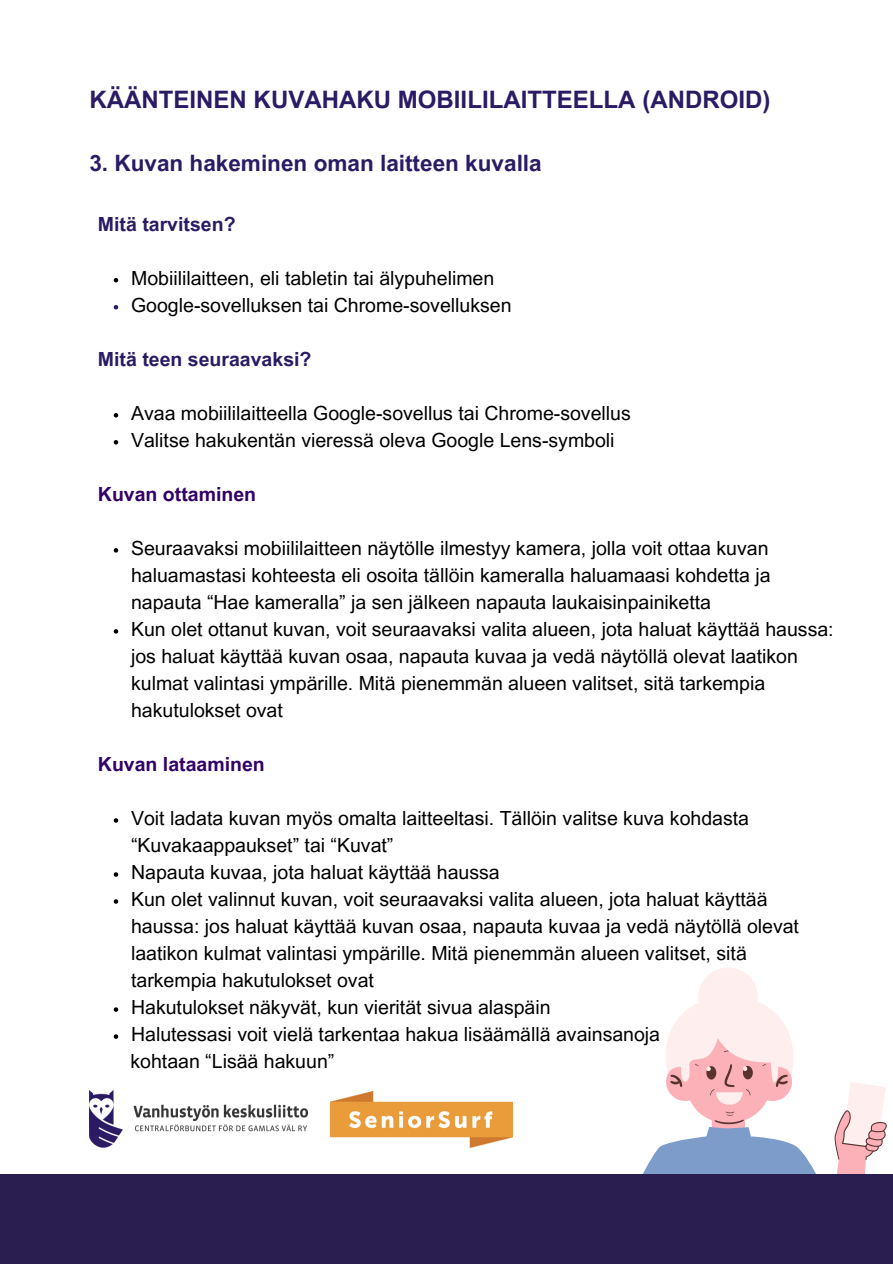
<style>
.page{position:relative;width:893px;height:1264px;background:#fff}
.page>*{position:absolute;margin:0;border:0;box-sizing:border-box;transform-origin:0 0}
.t1{font:700 24px "Arial MT Pro";color:#2b1b65}
.t2{font:700 22.5px "Arial MT Pro";color:#2b1b65}
.t3{font:19.5px/27px "Arial MT Pro";color:#000}
.t4{font:700 19.5px "Arial MT Pro";color:#2b1b65}
.t5{font:700 19.5px "Arial MT Pro";color:#306}
</style>
<div class="page">
<div style="left:698px;top:967px;width:60px;height:60px;background:#fee;border-radius:50%"></div>
<svg style="left:643px;top:1002px;width:243px;height:172px"></svg>
<img style="left:89px;top:1090px;width:219px;height:57px">
<img style="left:330px;top:1091px;width:182px;height:56px">
<div style="left:0;top:1174px;width:892px;height:89px;background:#2a1e50"></div>
<svg style="left:114px;top:278px;width:4px;height:4px"></svg>
<svg style="left:114px;top:305px;width:4px;height:4px"></svg>
<svg style="left:114px;top:413px;width:4px;height:4px"></svg>
<svg style="left:114px;top:440px;width:4px;height:4px"></svg>
<svg style="left:114px;top:548px;width:4px;height:4px"></svg>
<svg style="left:114px;top:629px;width:4px;height:4px"></svg>
<svg style="left:114px;top:818px;width:4px;height:4px"></svg>
<svg style="left:114px;top:872px;width:4px;height:4px"></svg>
<svg style="left:114px;top:899px;width:4px;height:4px"></svg>
<svg style="left:114px;top:1007px;width:4px;height:4px"></svg>
<svg style="left:114px;top:1034px;width:4px;height:4px"></svg>
<h3 class="t1" style="left:89px;top:91px;width:682px">KÄÄNTEINEN KUVAHAKU MOBIILILAITTEELLA (ANDROID)</h3>
<p class="t2" style="left:89px;top:155px;width:454px">3. Kuvan hakeminen oman laitteen kuvalla</p>
<p class="t4" style="left:98px;top:216px;width:139px">Mitä tarvitsen?</p>
<h3 class="t3" style="left:131px;top:267px;width:364px">Mobiililaitteen, eli tabletin tai älypuhelimen</h3>
<p class="t3" style="left:131px;top:294px;width:382px">Google-sovelluksen tai Chrome-sovelluksen</p>
<p class="t4" style="left:98px;top:351px;width:215px">Mitä teen seuraavaksi?</p>
<h3 class="t3" style="left:131px;top:402px;width:501px">Avaa mobiililaitteella Google-sovellus tai Chrome-sovellus</h3>
<p class="t3" style="left:131px;top:429px;width:485px">Valitse hakukentän vieressä oleva Google Lens-symboli</p>
<p class="t5" style="left:98px;top:486px;width:160px">Kuvan ottaminen</p>
<h3 class="t3" style="left:131px;top:537px;width:641px;text-align:justify">Seuraavaksi mobiililaitteen näytölle ilmestyy kamera, jolla voit ottaa kuvan haluamastasi kohteesta eli osoita tällöin kameralla haluamaasi kohdetta ja napauta “Hae kameralla” ja sen jälkeen napauta laukaisinpainiketta</h3>
<p class="t3" style="left:131px;top:618px;width:704px">Kun olet ottanut kuvan, voit seuraavaksi valita alueen, jota haluat käyttää haussa: jos haluat käyttää kuvan osaa, napauta kuvaa ja vedä näytöllä olevat laatikon kulmat valintasi ympärille. Mitä pienemmän alueen valitset, sitä tarkempia hakutulokset ovat</p>
<p class="t5" style="left:98px;top:756px;width:168px">Kuvan lataaminen</p>
<p class="t3" style="left:131px;top:807px;width:619px">Voit ladata kuvan myös omalta laitteeltasi. Tällöin valitse kuva kohdasta “Kuvakaappaukset” tai “Kuvat”</p>
<p class="t3" style="left:131px;top:861px;width:370px">Napauta kuvaa, jota haluat käyttää haussa</p>
<p class="t3" style="left:131px;top:888px;width:669px">Kun olet valinnut kuvan, voit seuraavaksi valita alueen, jota haluat käyttää haussa: jos haluat käyttää kuvan osaa, napauta kuvaa ja vedä näytöllä olevat laatikon kulmat valintasi ympärille. Mitä pienemmän alueen valitset, sitä tarkempia hakutulokset ovat</p>
<p class="t3" style="left:131px;top:996px;width:421px">Hakutulokset näkyvät, kun vierität sivua alaspäin</p>
<p class="t3" style="left:131px;top:1023px;width:530px">Halutessasi voit vielä tarkentaa hakua lisäämällä avainsanoja</p>
<p class="t3" style="left:130px;top:1050px;width:205px">kohtaan “Lisää hakuun”</p>
</div>
